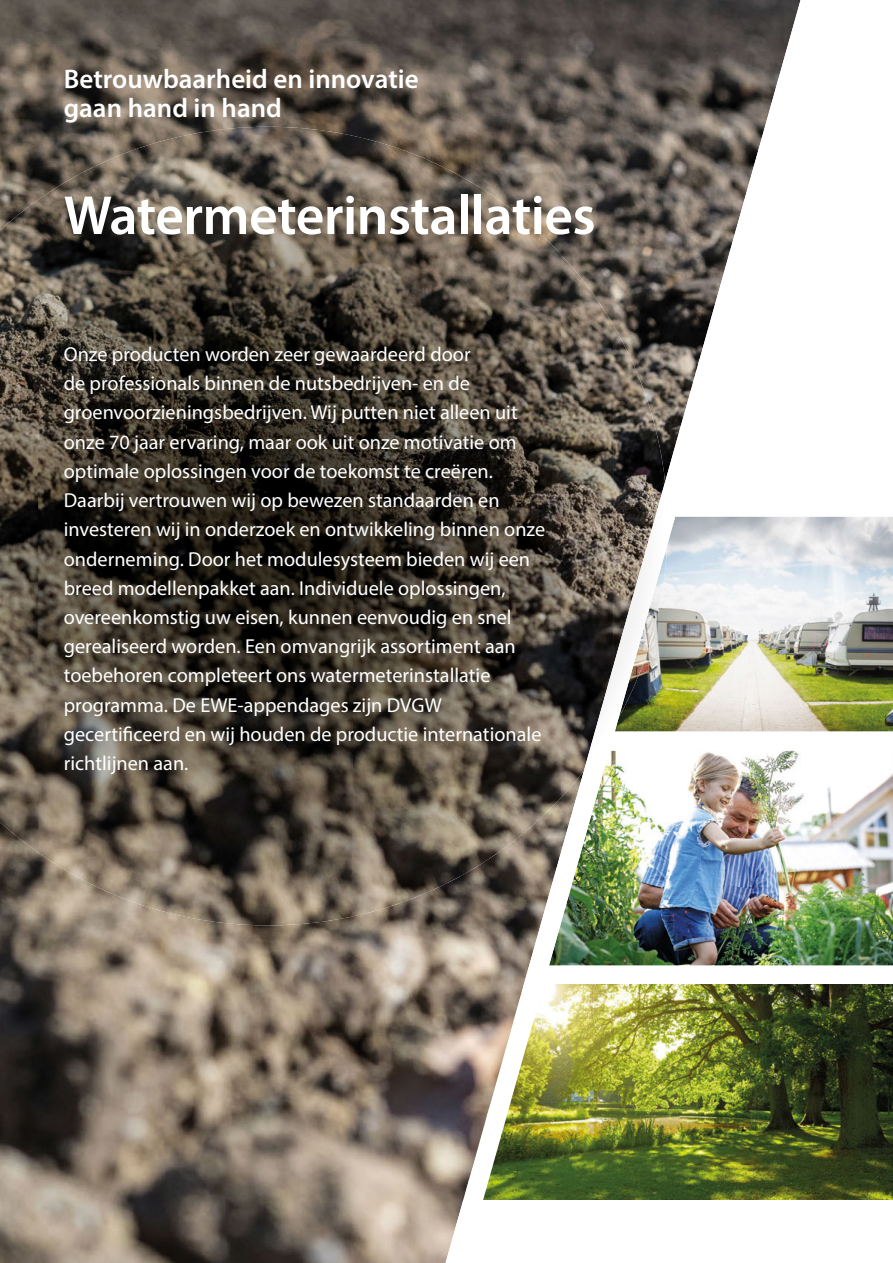
<style>
.page{position:relative;width:893px;height:1263px;background:#fff}
.page>*{position:absolute;margin:0;border:0;box-sizing:border-box;transform-origin:0 0}
.t1{font:600 55.5px "Myriad Pro";letter-spacing:-.01em;color:#fff}
.t2{font:600 27px/29.2px "Myriad Pro";color:#fff}
.t3{font:20.25px/29.2px "Myriad Pro";color:#fff}
</style>
<div class="page">
<img style="left:824px;top:517px;width:69px;height:214px">
<img style="left:824px;top:985px;width:69px;height:214px">
<img style="left:824px;top:773px;width:69px;height:192px">
<img style="left:0;top:0;width:442px;height:1263px">
<img style="left:442px;top:0;width:382px;height:1263px">
<img style="left:39px;top:127px;width:314px;height:798px">
<img style="left:352px;top:136px;width:157px;height:781px">
<img style="left:0;top:199px;width:39px;height:654px">
<img style="left:509px;top:207px;width:52px;height:638px">
<img style="left:561px;top:254px;width:53px;height:544px">
<img style="left:613px;top:325px;width:52px;height:157px">
<img style="left:584px;top:482px;width:83px;height:289px">
<h2 class="t2" style="left:64px;top:63px;width:356px">Betrouwbaarheid en innovatie gaan hand in hand</h2>
<h1 class="t1" style="left:64px;top:180px;width:533px">Watermeterinstallaties</h1>
<p class="t3" style="left:64px;top:339px;width:483px">Onze producten worden zeer gewaardeerd door<br>de professionals binnen de nutsbedrijven- en de groenvoorzieningsbedrijven. Wij putten niet alleen uit onze 70 jaar ervaring, maar ook uit onze motivatie om optimale oplossingen voor de toekomst te creëren.<br>Daarbij vertrouwen wij op bewezen standaarden en investeren wij in onderzoek en ontwikkeling binnen onze onderneming. Door het modulesysteem bieden wij een breed modellenpakket aan. Individuele oplossingen, overeenkomstig uw eisen, kunnen eenvoudig en snel gerealiseerd worden. Een omvangrijk assortiment aan toebehoren completeert ons watermeterinstallatie programma. De EWE-appendages zijn DVGW gecertificeerd en wij houden de productie internationale richtlijnen aan.</p>
</div>
